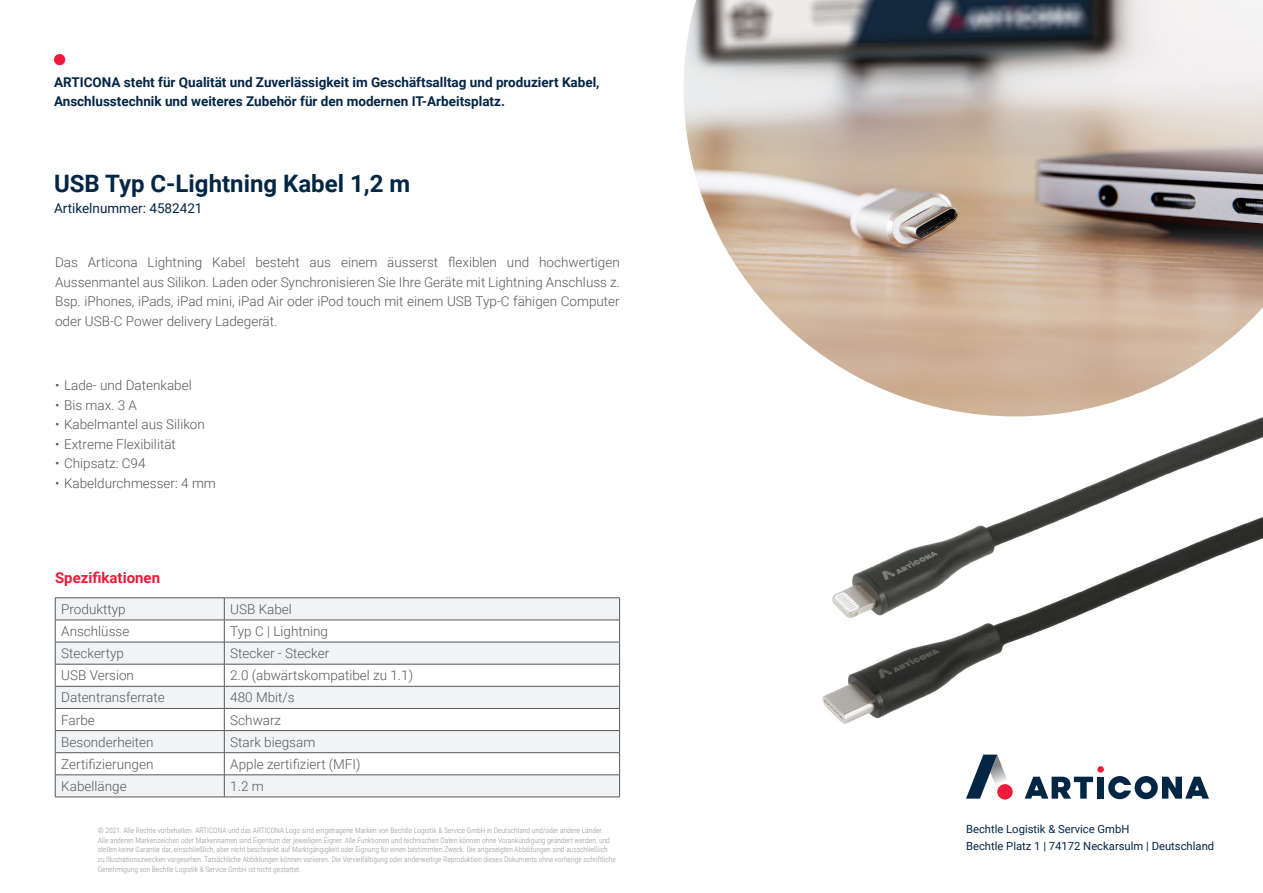
<style>
.page{position:relative;width:1263px;height:893px;background:#fff}
.page>*{position:absolute;margin:0;border:0;box-sizing:border-box;transform-origin:0 0}
.t1{font:700 24px "Roboto";color:#042645}
.t2{font:700 15px "Roboto";color:#ed1a3a}
.t3{font:300 13.5px/19.5px "Roboto";color:#57585a;text-align:justify}
.t4{font:700 13.5px/19.5px "Roboto";color:#042645}
.t5{font:13.5px "Roboto";color:#042645}
.t6{font:11.25px/16.5px "Roboto";color:#042645}
.t7{font:300 7.5px/9.8px "Roboto Condensed";color:#939598}
</style>
<div class="page">
<img style="left:822px;top:416px;width:441px;height:308px">
<div style="left:54px;top:54px;width:11px;height:11px;background:#ed1a3a;border-radius:50%"></div>
<div style="left:1097px;top:766px;width:7px;height:7px;background:#ed1a3a;border-radius:50%"></div>
<svg style="left:1025px;top:777px;width:68px;height:22px"></svg>
<div style="left:1097px;top:777px;width:7px;height:22px;background:#042645"></div>
<svg style="left:1108px;top:776px;width:101px;height:23px"></svg>
<svg style="left:966px;top:755px;width:47px;height:44px"></svg>
<div style="left:997px;top:784px;width:16px;height:15px;background:#ed1a3a;border-radius:50%"></div>
<img style="left:684px;top:0;width:579px;height:416px">
<svg style="left:55px;top:598px;width:565px;height:199px"></svg>
<hr style="left:55px;top:797px;width:169px;height:1px;background:#57585a">
<hr style="left:224px;top:797px;width:396px;height:1px;background:#57585a">
<h3 class="t4" style="left:54px;top:72px;width:547px">ARTICONA steht für Qualität und Zuverlässigkeit im Geschäftsalltag und produziert Kabel,<br>Anschlusstechnik und weiteres Zubehör für den modernen IT-Arbeitsplatz.</h3>
<h1 class="t1" style="left:54px;top:167px;width:358px">USB Typ C-Lightning Kabel 1,2 m</h1>
<h3 class="t5" style="left:54px;top:199px;width:150px">Artikelnummer: 4582421</h3>
<p class="t3" style="left:55px;top:252px;width:566px">Das Articona Lightning Kabel besteht aus einem äusserst flexiblen und hochwertigen Aussenmantel aus Silikon. Laden oder Synchronisieren Sie Ihre Geräte mit Lightning Anschluss z.<br>Bsp. iPhones, iPads, iPad mini, iPad Air oder iPod touch mit einem USB Typ-C fähigen Computer oder USB-C Power delivery Ladegerät.</p>
<h3 class="t3" style="left:55px;top:375px;width:138px">• Lade- und Datenkabel</h3>
<h3 class="t3" style="left:55px;top:394px;width:83px">• Bis max. 3 A</h3>
<h3 class="t3" style="left:55px;top:414px;width:151px">• Kabelmantel aus Silikon</h3>
<h3 class="t3" style="left:55px;top:433px;width:122px">• Extreme Flexibilität</h3>
<h3 class="t3" style="left:55px;top:453px;width:92px">• Chipsatz: C94</h3>
<h3 class="t3" style="left:55px;top:472px;width:162px">• Kabeldurchmesser: 4 mm</h3>
<h2 class="t2" style="left:55px;top:567px;width:106px">Spezifikationen</h2>
<h3 class="t3" style="left:61px;top:599px;width:66px">Produkttyp</h3>
<h3 class="t3" style="left:230px;top:599px;width:63px">USB Kabel</h3>
<h3 class="t3" style="left:61px;top:621px;width:70px">Anschlüsse</h3>
<h3 class="t3" style="left:230px;top:621px;width:99px">Typ C | Lightning</h3>
<h3 class="t3" style="left:61px;top:643px;width:64px">Steckertyp</h3>
<h3 class="t3" style="left:230px;top:643px;width:100px">Stecker - Stecker</h3>
<h3 class="t3" style="left:61px;top:665px;width:74px">USB Version</h3>
<h3 class="t3" style="left:230px;top:665px;width:184px">2.0 (abwärtskompatibel zu 1.1)</h3>
<h3 class="t3" style="left:61px;top:687px;width:105px">Datentransferrate</h3>
<h3 class="t3" style="left:230px;top:687px;width:66px">480 Mbit/s</h3>
<h3 class="t3" style="left:61px;top:709px;width:35px">Farbe</h3>
<h3 class="t3" style="left:230px;top:709px;width:52px">Schwarz</h3>
<h3 class="t3" style="left:61px;top:732px;width:94px">Besonderheiten</h3>
<h3 class="t3" style="left:230px;top:732px;width:86px">Stark biegsam</h3>
<h3 class="t3" style="left:61px;top:754px;width:94px">Zertifizierungen</h3>
<h3 class="t3" style="left:230px;top:754px;width:132px">Apple zertifiziert (MFI)</h3>
<h3 class="t3" style="left:61px;top:776px;width:67px">Kabellänge</h3>
<h3 class="t3" style="left:230px;top:776px;width:35px">1.2 m</h3>
<p class="t7" style="left:98px;top:825px;width:520px">© 2021. Alle Rechte vorbehalten. ARTICONA und das ARTICONA Logo sind eingetragene Marken von Bechtle Logistik &amp; Service GmbH in Deutschland und/oder andere Länder.<br>Alle anderen Markenzeichen oder Markennamen sind Eigentum der jeweiligen Eigner. Alle Funktionen und technischen Daten können ohne Vorankündigung geändert werden, und stellen keine Garantie dar, einschließlich, aber nicht beschränkt auf Marktgängigkeit oder Eignung für einen bestimmten Zweck. Die angezeigten Abbildungen sind ausschließlich zu Illustrationszwecken vorgesehen. Tatsächliche Abbildungen können variieren. Die Vervielfältigung oder anderweitige Reproduktion dieses Dokuments ohne vorherige schriftliche Genehmigung von Bechtle Logistik &amp; Service GmbH ist nicht gestattet.</p>
<h3 class="t6" style="left:966px;top:821px;width:250px">Bechtle Logistik &amp; Service GmbH<br>Bechtle Platz 1 | 74172 Neckarsulm | Deutschland</h3>
</div>
